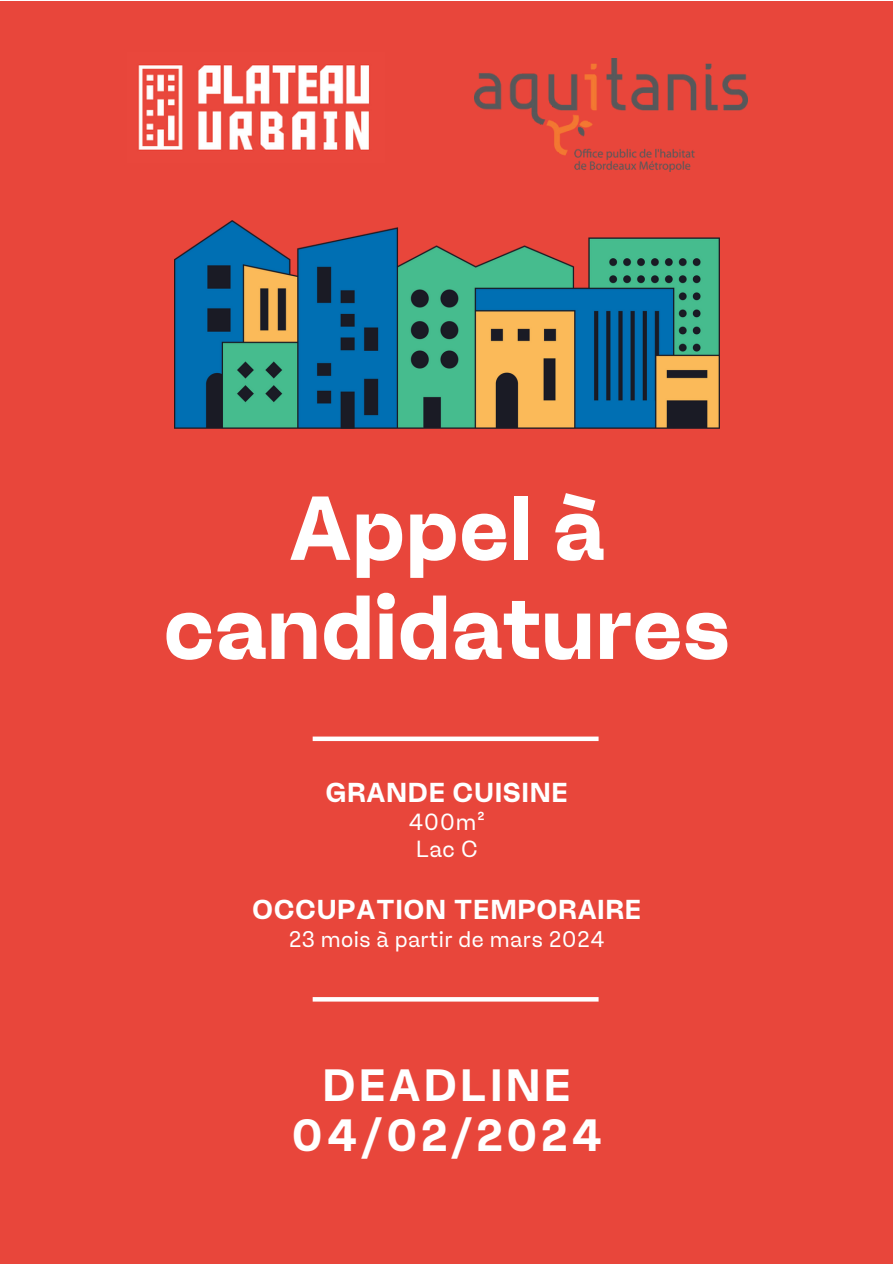
<style>
.page{position:relative;width:893px;height:1264px;background:#fff}
.page>*{position:absolute;margin:0;border:0;box-sizing:border-box;transform-origin:0 0}
.t1{font:700 90px/99px "Ginka";color:#fff;text-align:center}
.t2{font:700 45px "Ginka";letter-spacing:.07em;color:#fff}
.t3{font:700 27.3px "Ginka";letter-spacing:.02em;color:#fff}
.t4{font:22.8px "Ginka";letter-spacing:.02em;color:#fff}
.t5{font:22.05px "Ginka";letter-spacing:.02em;color:#fff}
</style>
<div class="page">
<div style="left:0;top:1px;width:892px;height:1262px;background:#e8463b"></div>
<img style="left:138px;top:64px;width:231px;height:87px">
<img style="left:174px;top:221px;width:546px;height:207px">
<div style="left:312px;top:736px;width:286px;height:5px;background:#fff"></div>
<svg style="left:312px;top:997px;width:286px;height:4px"></svg>
<img style="left:475px;top:59px;width:272px;height:112px">
<p class="t1" style="left:163px;top:479px;width:568px">Appel à candidatures</p>
<p class="t3" style="left:325px;top:776px;width:244px">GRANDE CUISINE</p>
<p class="t4" style="left:408px;top:808px;width:78px">400m²</p>
<p class="t4" style="left:416px;top:835px;width:63px">Lac C</p>
<p class="t3" style="left:252px;top:893px;width:391px">OCCUPATION TEMPORAIRE</p>
<p class="t5" style="left:289px;top:926px;width:317px">23 mois à partir de mars 2024</p>
<p class="t2" style="left:322px;top:1058px;width:250px">DEADLINE</p>
<p class="t2" style="left:291px;top:1108px;width:312px">04/02/2024</p>
</div>
